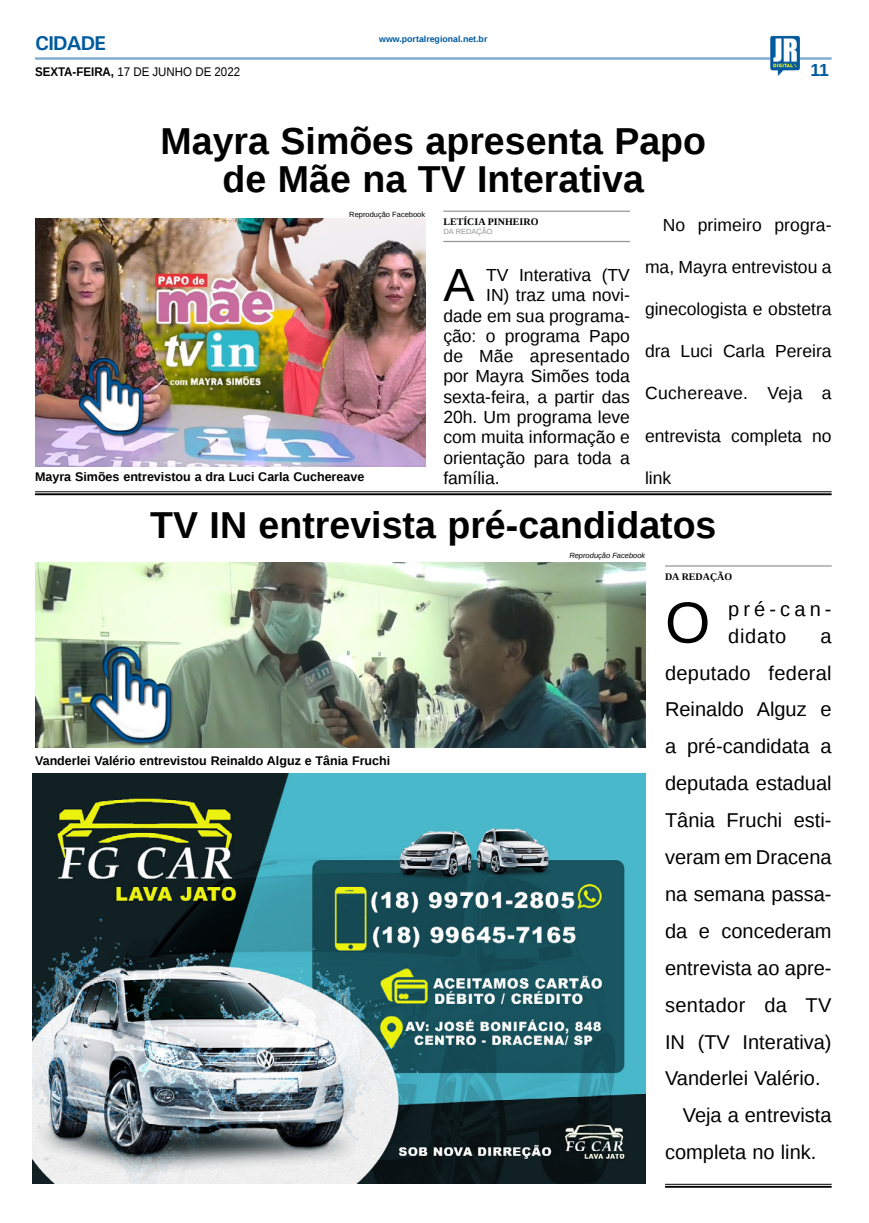
<style>
.page{position:relative;width:869px;height:1223px;background:#fff}
.page>*{position:absolute;margin:0;border:0;box-sizing:border-box;transform-origin:0 0}
.MATÉRIA{font:58.12px "Liberation Sans";color:#000}
.MATÉRIA-2{font:46.62px "Liberation Sans";color:#000}
.TÍTULO{font:700 37.5px/37.5px "Liberation Sans";color:#000;text-align:center}
.MATÉRIA-3{font:20px/36.9px "Liberation Sans";color:#000;text-align:justify}
.MATÉRIA-4{font:20px/26.2px "Liberation Sans";letter-spacing:.04em;color:#000}
.TITULO_PG{font:700 20px "Univers";letter-spacing:-.04em;color:#005a9e}
.MATÉRIA-5{font:17.5px "Liberation Sans";color:#000}
.MATÉRIA-6{font:17.5px "Liberation Sans";letter-spacing:.02em;color:#000}
.TÍTULO-2{font:700 17.5px "Liberation Sans";color:#005a9e}
.LEGENDA{font:700 12.5px "Liberation Sans";color:#000}
.DATA_PG{font:12.5px "Liberation Sans";color:#000;scale:.92 1}
.CRÉDITO_NOME{font:700 10px "Liberation Serif";color:#000}
.DATA_PG-2{font:700 8.75px "Liberation Sans";color:#005a9e}
.CRÉDITO_FOTO{font:7.5px "Liberation Sans";color:#000}
.CRÉDITO_FOTO-2{font:italic 7.5px "Liberation Sans";color:#000}
.CRÉDITO_MATÉRIA{font:7.5px "Liberation Sans";color:#939598}
.s1{font-weight:700}
</style>
<div class="page">
<hr style="left:35px;top:57px;width:796px;height:3px;background:#005a9e">
<img style="left:769px;top:36px;width:30px;height:40px">
<hr style="left:664px;top:1183px;width:167px;height:1px;background:#000">
<hr style="left:664px;top:1185px;width:167px;height:2px;background:#000">
<img style="left:32px;top:773px;width:613px;height:410px">
<img style="left:35px;top:218px;width:390px;height:249px">
<hr style="left:443px;top:211px;width:186px;height:1px;background:#939598">
<hr style="left:443px;top:241px;width:186px;height:1px;background:#939598">
<hr style="left:35px;top:491px;width:796px;height:1px;background:#000101">
<hr style="left:35px;top:493px;width:796px;height:2px;background:#000101">
<img style="left:35px;top:351px;width:161px;height:89px">
<img style="left:35px;top:562px;width:610px;height:186px">
<hr style="left:664px;top:565px;width:167px;height:1px;background:#939598">
<img style="left:35px;top:637px;width:203px;height:111px">
<p class="TITULO_PG" style="left:35px;top:31px;width:72px">CIDADE</p>
<p class="DATA_PG" style="left:35px;top:65px;width:224px"><span class="s1">SEXTA-FEIRA,</span> 17 DE JUNHO DE 2022</p>
<p class="DATA_PG-2" style="left:379px;top:33px;width:110px">www.portalregional.net.br</p>
<p class="TÍTULO-2" style="left:810px;top:58px;width:20px">11</p>
<p class="TÍTULO" style="left:160px;top:122px;width:547px">Mayra Simões apresenta Papo de Mãe na TV Interativa</p>
<p class="CRÉDITO_NOME" style="left:443px;top:215px;width:96px">LETÍCIA PINHEIRO</p>
<p class="CRÉDITO_MATÉRIA" style="left:443px;top:227px;width:51px">DA REDAÇÃO</p>
<p class="MATÉRIA-2" style="left:443px;top:259px;width:33px">A</p>
<p class="MATÉRIA-5" style="left:486px;top:265px;width:145px">TV Interativa (TV</p>
<p class="CRÉDITO_FOTO" style="left:349px;top:211px;width:77px">Reprodução Facebook</p>
<p class="MATÉRIA-5" style="left:662px;top:215px;width:170px">No primeiro progra-</p>
<p class="MATÉRIA-5" style="left:644px;top:257px;width:188px">ma, Mayra entrevistou a</p>
<p class="MATÉRIA-5" style="left:644px;top:299px;width:188px">ginecologista e obstetra</p>
<p class="MATÉRIA-5" style="left:644px;top:341px;width:188px">dra Luci Carla Pereira</p>
<p class="MATÉRIA-6" style="left:644px;top:383px;width:188px">Cuchereave. Veja a</p>
<p class="MATÉRIA-5" style="left:644px;top:426px;width:188px">entrevista completa no</p>
<p class="MATÉRIA-5" style="left:644px;top:468px;width:28px">link</p>
<p class="MATÉRIA-5" style="left:486px;top:285px;width:145px">IN) traz uma novi-</p>
<p class="MATÉRIA-5" style="left:443px;top:306px;width:188px">dade em sua programa-</p>
<p class="MATÉRIA-5" style="left:443px;top:326px;width:188px">ção: o programa Papo</p>
<p class="MATÉRIA-5" style="left:443px;top:346px;width:188px">de Mãe apresentado</p>
<p class="MATÉRIA-5" style="left:443px;top:366px;width:188px">por Mayra Simões toda</p>
<p class="MATÉRIA-5" style="left:443px;top:387px;width:188px">sexta-feira, a partir das</p>
<p class="MATÉRIA-5" style="left:443px;top:407px;width:188px">20h. Um programa leve</p>
<p class="MATÉRIA-5" style="left:443px;top:427px;width:188px">com muita informação e</p>
<p class="MATÉRIA-5" style="left:443px;top:447px;width:188px">orientação para toda a</p>
<p class="MATÉRIA-5" style="left:443px;top:468px;width:58px">família.</p>
<p class="LEGENDA" style="left:35px;top:468px;width:330px">Mayra Simões entrevistou a dra Luci Carla Cuchereave</p>
<p class="TÍTULO" style="left:150px;top:505px;width:567px">TV IN entrevista pré-candidatos</p>
<p class="CRÉDITO_NOME" style="left:664px;top:569px;width:69px">DA REDAÇÃO</p>
<p class="MATÉRIA" style="left:664px;top:589px;width:47px">O</p>
<p class="MATÉRIA-4" style="left:727px;top:597px;width:105px">pré-can&shy;didato</p>
<p class="CRÉDITO_FOTO-2" style="left:569px;top:551px;width:77px">Reprodução Facebook</p>
<p class="MATÉRIA-3" style="left:664px;top:618px;width:168px;text-indent:155px">a deputado federal Reinaldo Alguz e a pré-candidata a deputada estadual Tânia Fruchi esti&shy;veram em Dracena na semana passa&shy;da e concederam entrevista ao apre&shy;sentador da TV IN (TV Interativa)<br>Vanderlei Valério.</p>
<p class="MATÉRIA-3" style="left:664px;top:1097px;width:168px;text-indent:18px">Veja a entrevista completa no link.</p>
<p class="LEGENDA" style="left:35px;top:752px;width:356px">Vanderlei Valério entrevistou Reinaldo Alguz e Tânia Fruchi</p>
</div>
